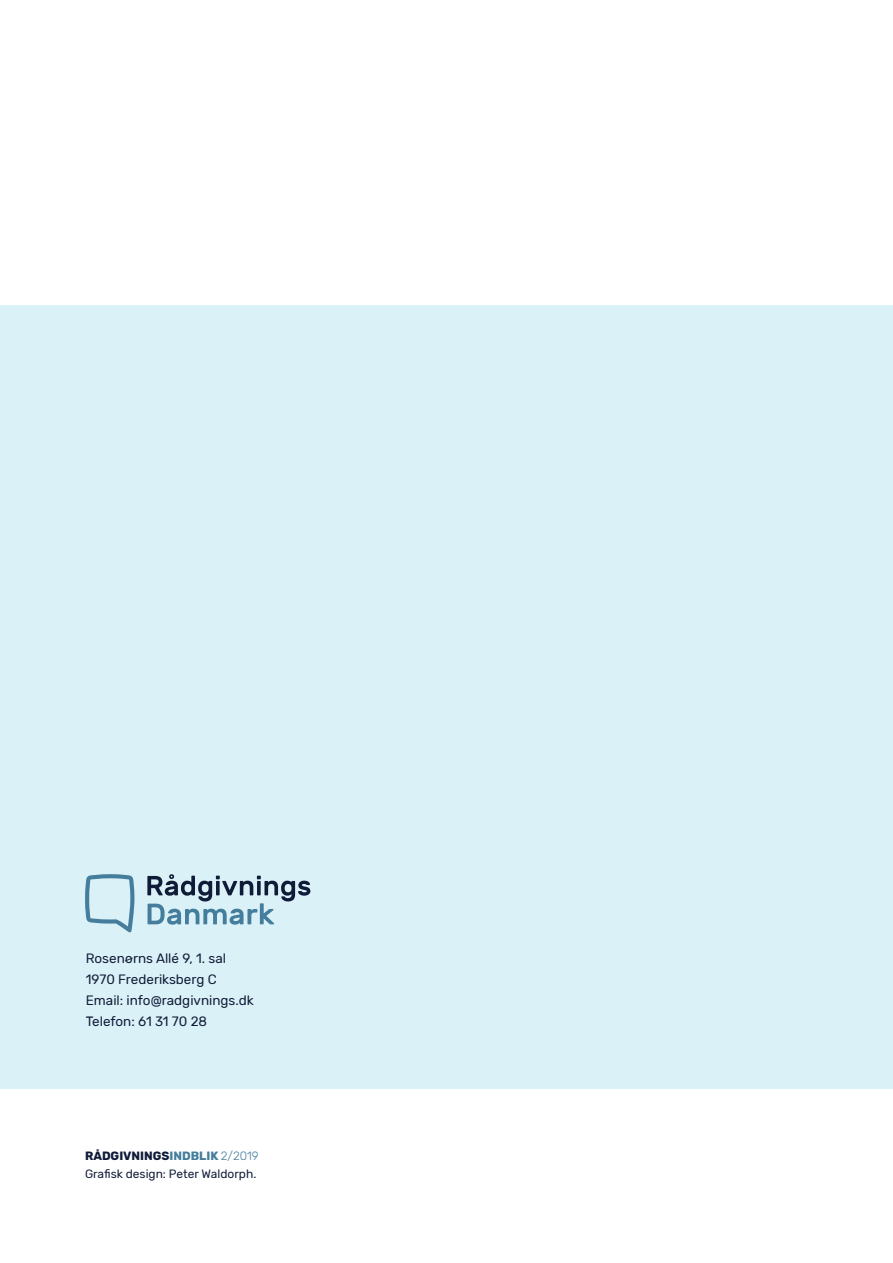
<style>
.page{position:relative;width:893px;height:1263px;background:#fff}
.page>*{position:absolute;margin:0;border:0;box-sizing:border-box;transform-origin:0 0}
.Brødtekst{font:13.5px/21px "Rubik";color:#101b38}
.Tekst_lille{font:12px "Rubik";color:#101b38}
.Tekst_lille-2{font:700 12px "Rubik";color:#101b38}
.s1{color:#457d9c}
.s2{font-weight:300;color:#457d9c}
</style>
<div class="page">
<div style="left:0;top:305px;width:893px;height:784px;background:#daf1f7"></div>
<svg style="left:147px;top:874px;width:163px;height:51px"></svg>
<svg style="left:85px;top:874px;width:49px;height:58px"></svg>
<p class="Brødtekst" style="left:86px;top:948px;width:142px">Rosenørns Allé 9, 1. sal</p>
<p class="Brødtekst" style="left:86px;top:969px;width:132px">1970 Frederiksberg C</p>
<p class="Brødtekst" style="left:86px;top:990px;width:169px">Email: info@radgivnings.dk<br>Telefon: 61 31 70 28</p>
<p class="Tekst_lille-2" style="left:85px;top:1148px;width:175px">RÅDGIVNINGS<span class="s1">INDBLIK</span> <span class="s2">2/2019</span></p>
<p class="Tekst_lille" style="left:85px;top:1167px;width:173px">Grafisk design: Peter Waldorph.</p>
</div>
